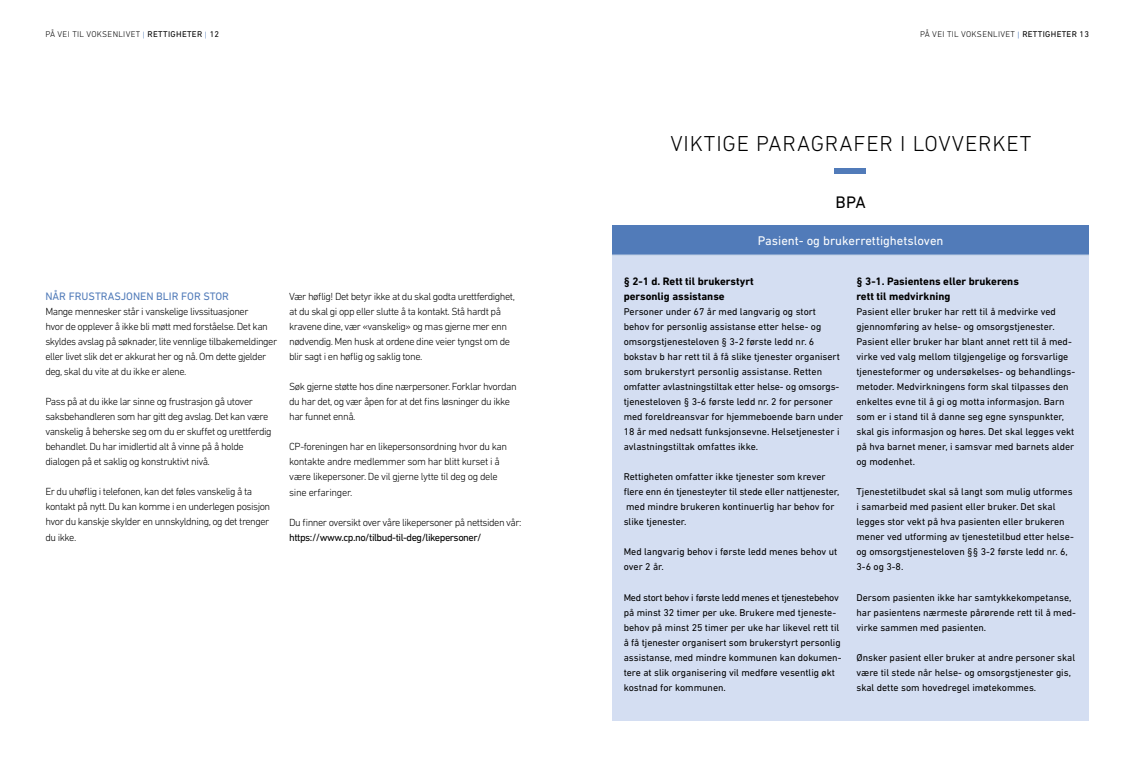
<style>
.page{position:relative;width:1134px;height:766px;background:#fff}
.page>*{position:absolute;margin:0;border:0;box-sizing:border-box;transform-origin:0 0}
.t1{font:300 22px "DIN Next LT Pro";letter-spacing:.04em;color:#000}
.t2{font:17px "DIN Next LT Pro";color:#000}
.t3{font:12.8px "DIN Next LT Pro";color:#fff}
.t4{font:700 11px/15px "DIN Next LT Pro";color:#000}
.t5{font:11px "DIN Next LT Pro";color:#517bb9}
.t6{font:300 10.5px/15px "DIN Next LT Pro";letter-spacing:-.045em;color:#000}
.t7{font:10.5px "DIN Next LT Pro";letter-spacing:-.045em;color:#000}
.t8{font:10px/15px "DIN Next LT Pro";color:#000}
.t9{font:300 8.5px "DIN Next LT Pro";letter-spacing:.035em;color:#000}
.s1{font-family:"Scout";color:#517bb9}
.s2{font-weight:400}
</style>
<div class="page">
<div style="left:834px;top:168px;width:32px;height:5px;background:#517bb9"></div>
<div style="left:612px;top:225px;width:477px;height:30px;background:#517bb9"></div>
<div style="left:612px;top:256px;width:477px;height:464px;background:#d4def2"></div>
<hr style="left:599px;top:254px;width:507px;height:1px;background:#fff">
<p class="t9" style="left:45px;top:29px;width:175px">PÅ VEI TIL VOKSENLIVET <span class="s1">|</span> <span class="s2">RETTIGHETER</span> <span class="s1">|</span> <span class="s2">12</span></p>
<p class="t9" style="left:920px;top:29px;width:171px">PÅ VEI TIL VOKSENLIVET <span class="s1">|</span> <span class="s2">RETTIGHETER 13</span></p>
<h1 class="t1" style="left:670px;top:131px;width:362px">VIKTIGE PARAGRAFER I LOVVERKET</h1>
<h2 class="t2" style="left:836px;top:192px;width:32px">BPA</h2>
<p class="t5" style="left:45px;top:290px;width:185px">NÅR FRUSTRASJONEN BLIR FOR STOR</p>
<p class="t6" style="left:45px;top:304px;width:233px">Mange mennesker står i vanskelige livssituasjoner<br>hvor de opplever å ikke bli møtt med forståelse. Det kan skyldes avslag på søknader, lite vennlige tilbakemeldinger eller livet slik det er akkurat her og nå. Om dette gjelder deg, skal du vite at du ikke er alene.</p>
<p class="t6" style="left:45px;top:394px;width:228px">Pass på at du ikke lar sinne og frustrasjon gå utover saksbehandleren som har gitt deg avslag. Det kan være vanskelig å beherske seg om du er skuffet og urettferdig behandlet. Du har imidlertid alt å vinne på å holde dialogen på et saklig og konstruktivt nivå.</p>
<p class="t6" style="left:45px;top:484px;width:226px">Er du uhøflig i telefonen, kan det føles vanskelig å ta kontakt på nytt. Du kan komme i en underlegen posisjon hvor du kanskje skylder en unnskyldning, og det trenger du ikke.</p>
<p class="t6" style="left:289px;top:289px;width:227px">Vær høflig! Det betyr ikke at du skal godta urettferdighet, at du skal gi opp eller slutte å ta kontakt. Stå hardt på kravene dine, vær «vanskelig» og mas gjerne mer enn nødvendig. Men husk at ordene dine veier tyngst om de blir sagt i en høflig og saklig tone.</p>
<p class="t6" style="left:289px;top:379px;width:229px">Søk gjerne støtte hos dine nærpersoner. Forklar hvordan du har det, og vær åpen for at det fins løsninger du ikke har funnet ennå.</p>
<p class="t6" style="left:289px;top:439px;width:220px">CP-foreningen har en likepersonsordning hvor du kan kontakte andre medlemmer som har blitt kurset i å være likepersoner. De vil gjerne lytte til deg og dele sine erfaringer.</p>
<p class="t6" style="left:289px;top:514px;width:234px">Du finner oversikt over våre likepersoner på nettsiden vår:</p>
<p class="t7" style="left:289px;top:530px;width:194px">https://www.cp.no/tilbud-til-deg/likepersoner/</p>
<p class="t3" style="left:758px;top:233px;width:187px">Pasient- og brukerrettighetsloven</p>
<p class="t4" style="left:624px;top:274px;width:131px">§ 2-1 d. Rett til brukerstyrt personlig assistanse</p>
<p class="t8" style="left:624px;top:304px;width:221px">Personer under 67 år med langvarig og stort behov for personlig assistanse etter helse- og omsorgstjenesteloven § 3-2 første ledd nr. 6 bokstav b har rett til å få slike tjenester organisert som brukerstyrt personlig assistanse. Retten omfatter avlastningstiltak etter helse- og omsorgs&shy;tjenesteloven § 3-6 første ledd nr. 2 for personer med foreldreansvar for hjemmeboende barn under 18 år med nedsatt funksjonsevne. Helsetjenester i avlastningstiltak omfattes ikke.</p>
<p class="t8" style="left:624px;top:469px;width:217px">Rettigheten omfatter ikke tjenester som krever flere enn én tjenesteyter til stede eller nattjenester, med mindre brukeren kontinuerlig har behov for slike tjenester.</p>
<p class="t8" style="left:624px;top:544px;width:215px">Med langvarig behov i første ledd menes behov ut over 2 år.</p>
<p class="t8" style="left:624px;top:589px;width:219px">Med stort behov i første ledd menes et tjenestebehov på minst 32 timer per uke. Brukere med tjeneste&shy;behov på minst 25 timer per uke har likevel rett til å få tjenester organisert som brukerstyrt personlig assistanse, med mindre kommunen kan dokumen&shy;tere at slik organisering vil medføre vesentlig økt kostnad for kommunen.</p>
<p class="t4" style="left:856px;top:274px;width:164px">§ 3-1. Pasientens eller brukerens rett til medvirkning</p>
<p class="t8" style="left:856px;top:304px;width:219px">Pasient eller bruker har rett til å medvirke ved gjennomføring av helse- og omsorgstjenester.<br>Pasient eller bruker har blant annet rett til å med&shy;virke ved valg mellom tilgjengelige og forsvarlige tjenesteformer og undersøkelses- og behandlings&shy;metoder. Medvirkningens form skal tilpasses den enkeltes evne til å gi og motta informasjon. Barn som er i stand til å danne seg egne synspunkter, skal gis informasjon og høres. Det skal legges vekt på hva barnet mener, i samsvar med barnets alder og modenhet.</p>
<p class="t8" style="left:856px;top:484px;width:219px">Tjenestetilbudet skal så langt som mulig utformes i samarbeid med pasient eller bruker. Det skal legges stor vekt på hva pasienten eller brukeren mener ved utforming av tjenestetilbud etter helse&shy;og omsorgstjenesteloven §§ 3-2 første ledd nr. 6, 3-6 og 3-8.</p>
<p class="t8" style="left:856px;top:589px;width:221px">Dersom pasienten ikke har samtykkekompetanse, har pasientens nærmeste pårørende rett til å med&shy;virke sammen med pasienten.</p>
<p class="t8" style="left:856px;top:649px;width:220px">Ønsker pasient eller bruker at andre personer skal være til stede når helse- og omsorgstjenester gis, skal dette som hovedregel imøtekommes.</p>
</div>
